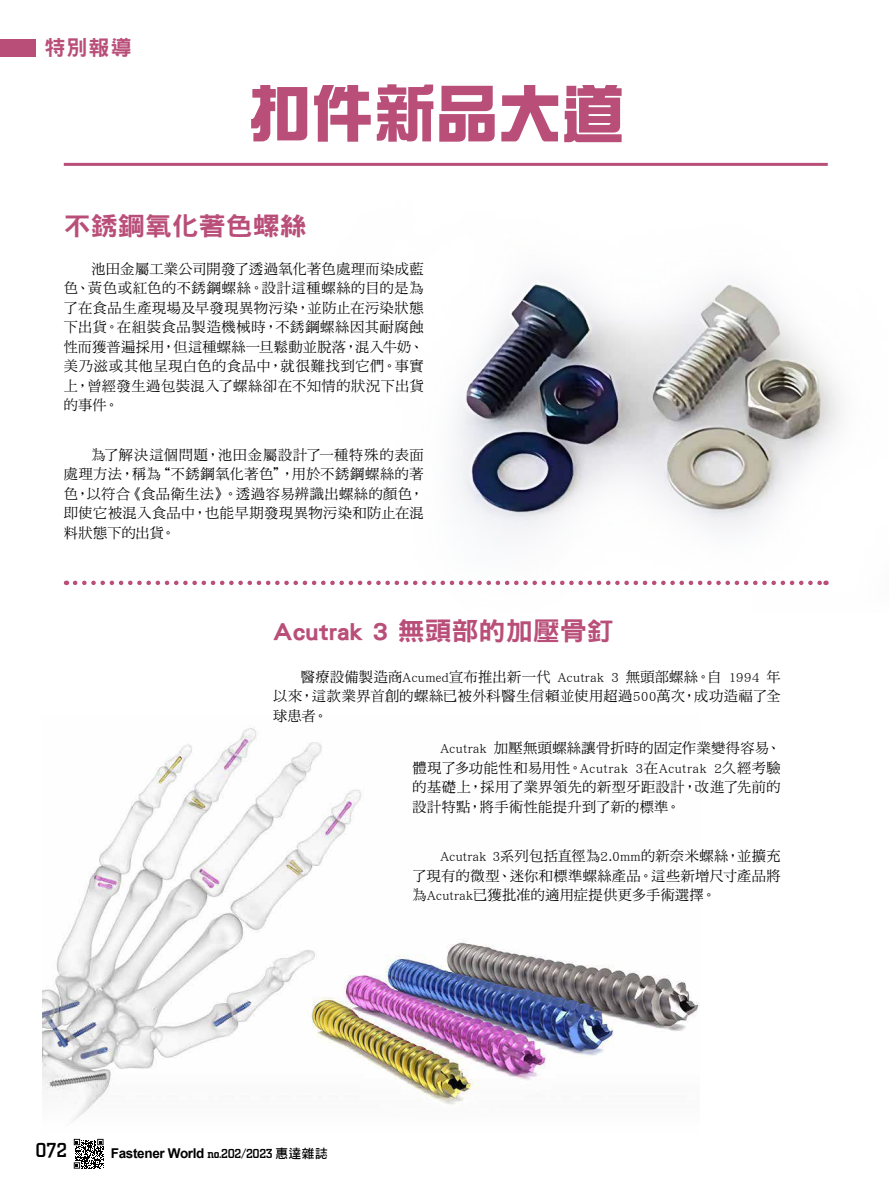
<style>
.page{position:relative;width:893px;height:1191px;background:#fff}
.page>*{position:absolute;margin:0;border:0;box-sizing:border-box;transform-origin:0 0}
.t1{font:63px "DF Zong Yi Std W9";letter-spacing:-.005em;color:#b94f79}
.t2{font:25.65px "DF Hei Std W9";color:#b94f79;scale:1.05 1}
.t3{font:21px "DF Hei Std W9";color:#b94f79}
.t4{font:500 21px "City D";color:#000}
.t5{font:14.25px/19.5px "DF Ming Std W5";letter-spacing:.025em;color:#000;text-align:justify}
.t6{font:700 13.5px "Arial";letter-spacing:-.025em;color:#000}
.s1{font-family:"City D";font-weight:500}
.s2{font-family:"DF Hei Std W7";font-weight:400;font-size:12.75px}
</style>
<div class="page">
<img style="left:43px;top:727px;width:656px;height:394px">
<img style="left:290px;top:162px;width:551px;height:424px">
<hr style="left:64px;top:163px;width:764px;height:3px;background:#b94f79">
<svg style="left:75px;top:580px;width:751px;height:5px"></svg>
<div style="left:0;top:40px;width:36px;height:17px;background:#b94f79"></div>
<svg style="left:74px;top:1138px;width:30px;height:30px"></svg>
<h3 class="t3" style="left:45px;top:36px;width:89px">特別報導</h3>
<h1 class="t1" style="left:248px;top:79px;width:378px">扣件新品大道</h1>
<h2 class="t2" style="left:64px;top:212px;width:233px">不銹鋼氧化著色螺絲</h2>
<p class="t5" style="left:64px;top:259px;width:362px;text-indent:28px">池田金屬工業公司開發了透過氧化著色處理而染成藍色、黃色或紅色的不銹鋼螺絲。設計這種螺絲的目的是為了在食品生產現場及早發現異物污染，並防止在污染狀態下出貨。在組裝食品製造機械時，不銹鋼螺絲因其耐腐蝕性而獲普遍採用，但這種螺絲一旦鬆動並脫落，混入牛奶、美乃滋或其他呈現白色的食品中，就很難找到它們。事實上，曾經發生過包裝混入了螺絲卻在不知情的狀況下出貨的事件。</p>
<p class="t5" style="left:64px;top:444px;width:362px;text-indent:28px">為了解決這個問題，池田金屬設計了一種特殊的表面處理方法，稱為“不銹鋼氧化著色”，用於不銹鋼螺絲的著色，以符合《食品衛生法》。透過容易辨識出螺絲的顏色，即使它被混入食品中，也能早期發現異物污染和防止在混料狀態下的出貨。</p>
<h2 class="t2" style="left:273px;top:617px;width:326px">Acutrak 3 無頭部的加壓骨釘</h2>
<p class="t5" style="left:273px;top:667px;width:509px;text-indent:28px">醫療設備製造商Acumed宣布推出新一代 Acutrak 3 無頭部螺絲。自 1994 年以來，這款業界首創的螺絲已被外科醫生信賴並使用超過500萬次，成功造福了全球患者。</p>
<p class="t5" style="left:412px;top:738px;width:370px;text-indent:28px">Acutrak 加壓無頭螺絲讓骨折時的固定作業變得容易、體現了多功能性和易用性。Acutrak 3在Acutrak 2久經考驗的基礎上，採用了業界領先的新型牙距設計，改進了先前的設計特點，將手術性能提升到了新的標準。</p>
<p class="t5" style="left:412px;top:846px;width:370px;text-indent:28px">Acutrak 3系列包括直徑為2.0mm的新奈米螺絲，並擴充了現有的微型、迷你和標準螺絲產品。這些新增尺寸產品將為Acutrak已獲批准的適用症提供更多手術選擇。</p>
<h3 class="t4" style="left:35px;top:1138px;width:33px">072</h3>
<p class="t6" style="left:111px;top:1144px;width:218px">Fastener World <span class="s1">no.202/2023</span> <span class="s2">惠達雜誌</span></p>
</div>
